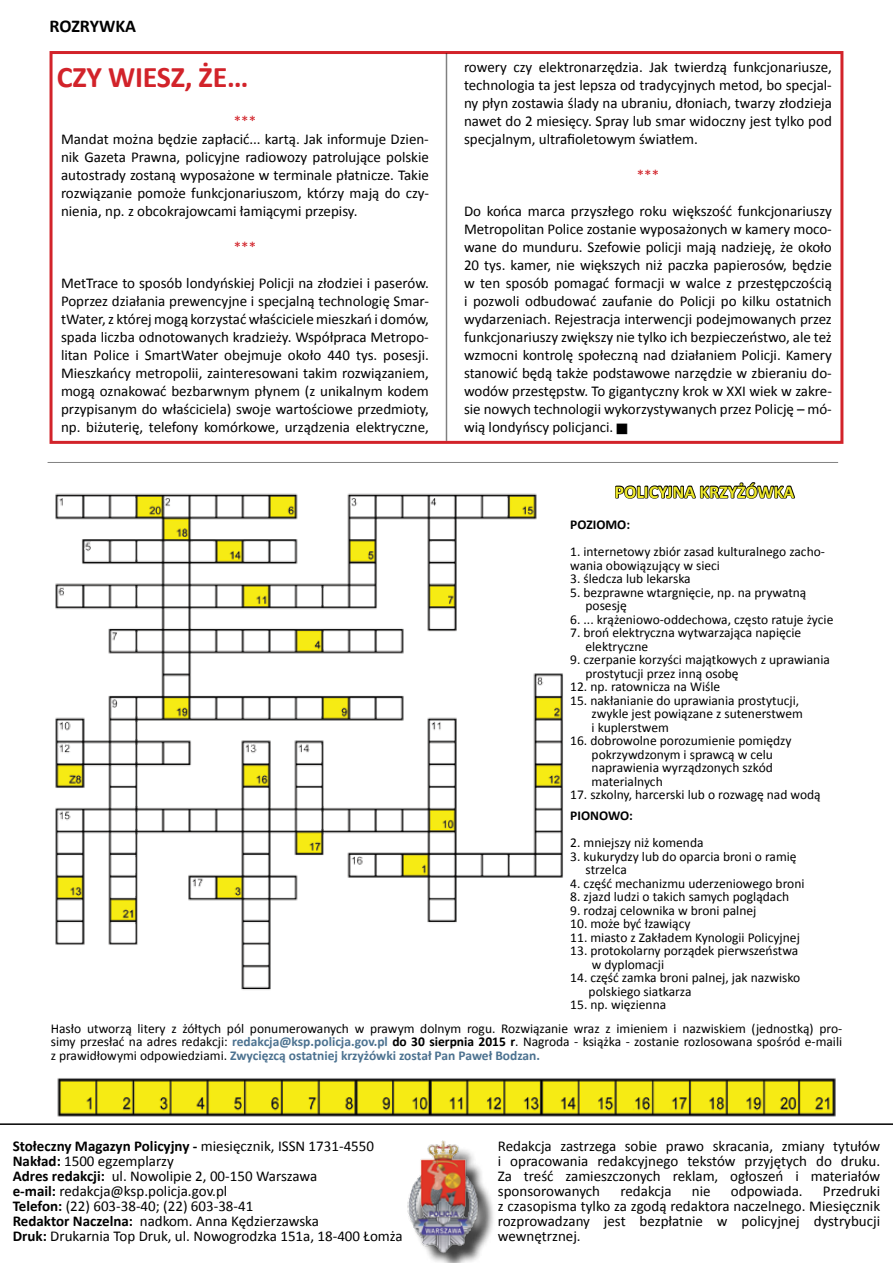
<style>
.page{position:relative;width:893px;height:1263px;background:#fff}
.page>*{position:absolute;margin:0;border:0;box-sizing:border-box;transform-origin:0 0}
.t1{font:700 30px "Calibri";letter-spacing:-.01em;color:#d2232a}
.t2{font:700 18px "Calibri";color:#efe92a}
.t3{font:700 18px "Calibri";color:#000}
.t4{font:15px/18px "Calibri";color:#000;text-align:justify}
.t5{font:15px "Calibri";color:#d2232a}
.t6{font:13.5px/13.5px "Calibri";color:#000}
.t7{font:700 13.5px "Calibri";color:#000}
.s1{font-weight:700;color:#4c7290}
.s2{font-weight:700}
</style>
<div class="page">
<hr style="left:0;top:1123px;width:893px;height:2px;background:#000">
<div style="left:411px;top:1144px;width:85px;height:119px;background:#000;opacity:.75"></div>
<img style="left:407px;top:1140px;width:89px;height:114px">
<div style="left:50px;top:51px;width:793px;height:393px;border:3px solid #d2232a"></div>
<hr style="left:446px;top:53px;width:1px;height:388px;background:#000">
<svg style="left:615px;top:482px;width:180px;height:17px"></svg>
<hr style="left:48px;top:462px;width:790px;height:1px;background:#000">
<img style="left:55px;top:493px;width:508px;height:497px">
<img style="left:57px;top:1078px;width:779px;height:39px">
<p class="t3" style="left:50px;top:15px;width:88px">ROZRYWKA</p>
<h1 class="t1" style="left:57px;top:58px;width:193px">CZY WIESZ, ŻE…</h1>
<p class="t5" style="left:234px;top:112px;width:24px">***</p>
<p class="t4" style="left:61px;top:130px;width:369px">Mandat można będzie zapłacić... kartą. Jak informuje Dzien&shy;nik Gazeta Prawna, policyjne radiowozy patrolujące polskie autostrady zostaną wyposażone w terminale płatnicze. Takie rozwiązanie pomoże funkcjonariuszom, którzy mają do czy&shy;nienia, np. z obcokrajowcami łamiącymi przepisy.</p>
<p class="t5" style="left:234px;top:238px;width:24px">***</p>
<p class="t4" style="left:61px;top:274px;width:369px">MetTrace to sposób londyńskiej Policji na złodziei i paserów.<br>Poprzez działania prewencyjne i specjalną technologię Smar&shy;tWater, z której mogą korzystać właściciele mieszkań i domów, spada liczba odnotowanych kradzieży. Współpraca Metropo&shy;litan Police i SmartWater obejmuje około 440 tys. posesji.<br>Mieszkańcy metropolii, zainteresowani takim rozwiązaniem, mogą oznakować bezbarwnym płynem (z unikalnym kodem przypisanym do właściciela) swoje wartościowe przedmioty, np. biżuterię, telefony komórkowe, urządzenia elektryczne,</p>
<p class="t4" style="left:464px;top:58px;width:369px">rowery czy elektronarzędzia. Jak twierdzą funkcjonariusze, technologia ta jest lepsza od tradycyjnych metod, bo specjal&shy;ny płyn zostawia ślady na ubraniu, dłoniach, twarzy złodzieja nawet do 2 miesięcy. Spray lub smar widoczny jest tylko pod specjalnym, ultrafioletowym światłem.</p>
<p class="t5" style="left:637px;top:166px;width:24px">***</p>
<p class="t4" style="left:464px;top:202px;width:369px">Do końca marca przyszłego roku większość funkcjonariuszy Metropolitan Police zostanie wyposażonych w kamery moco&shy;wane do munduru. Szefowie policji mają nadzieję, że około 20 tys. kamer, nie większych niż paczka papierosów, będzie w ten sposób pomagać formacji w walce z przestępczością i pozwoli odbudować zaufanie do Policji po kilku ostatnich wydarzeniach. Rejestracja interwencji podejmowanych przez funkcjonariuszy zwiększy nie tylko ich bezpieczeństwo, ale też wzmocni kontrolę społeczną nad działaniem Policji. Kamery stanowić będą także podstawowe narzędzie w zbieraniu do&shy;wodów przestępstw. To gigantyczny krok w XXI wiek w zakre&shy;sie nowych technologii wykorzystywanych przez Policję – mó&shy;wią londyńscy policjanci.</p>
<p class="t2" style="left:615px;top:480px;width:181px">POLICYJNA KRZYŻÓWKA</p>
<p class="t7" style="left:570px;top:516px;width:61px">POZIOMO:</p>
<p class="t6" style="left:570px;top:545px;width:256px">1. internetowy zbiór zasad kulturalnego zacho&shy;wania obowiązujący w sieci</p>
<p class="t6" style="left:570px;top:572px;width:122px">3. śledcza lub lekarska</p>
<p class="t6" style="left:585px;top:586px;width:222px;text-indent:-15px">5. bezprawne wtargnięcie, np. na prywatną posesję</p>
<p class="t6" style="left:570px;top:613px;width:265px">6. ... krążeniowo-oddechowa, często ratuje życie</p>
<p class="t6" style="left:585px;top:626px;width:217px;text-indent:-15px">7. broń elektryczna wytwarzająca napięcie elektryczne</p>
<p class="t6" style="left:585px;top:653px;width:246px;text-indent:-15px">9. czerpanie korzyści majątkowych z uprawiania prostytucji przez inną osobę</p>
<p class="t6" style="left:570px;top:680px;width:151px">12. np. ratownicza na Wiśle</p>
<p class="t6" style="left:592px;top:694px;width:213px;text-indent:-21px">15. nakłanianie do uprawiania prostytucji, zwykle jest powiązane z sutenerstwem i kuplerstwem</p>
<p class="t6" style="left:592px;top:734px;width:202px;text-indent:-21px">16. dobrowolne porozumienie pomiędzy pokrzywdzonym i sprawcą w celu naprawienia wyrządzonych szkód materialnych</p>
<p class="t6" style="left:570px;top:788px;width:252px">17. szkolny, harcerski lub o rozwagę nad wodą</p>
<p class="t7" style="left:570px;top:807px;width:64px">PIONOWO:</p>
<p class="t6" style="left:570px;top:836px;width:135px">2. mniejszy niż komenda</p>
<p class="t6" style="left:586px;top:849px;width:213px;text-indent:-15px">3. kukurydzy lub do oparcia broni o ramię strzelca</p>
<p class="t6" style="left:570px;top:876px;width:236px">4. część mechanizmu uderzeniowego broni</p>
<p class="t6" style="left:570px;top:890px;width:220px">8. zjazd ludzi o takich samych poglądach</p>
<p class="t6" style="left:570px;top:903px;width:188px">9. rodzaj celownika w broni palnej</p>
<p class="t6" style="left:570px;top:917px;width:122px">10. może być łzawiący</p>
<p class="t6" style="left:570px;top:930px;width:231px">11. miasto z Zakładem Kynologii Policyjnej</p>
<p class="t6" style="left:592px;top:944px;width:208px;text-indent:-21px">13. protokolarny porządek pierwszeństwa w dyplomacji</p>
<p class="t6" style="left:589px;top:971px;width:213px;text-indent:-18px">14. część zamka broni palnej, jak nazwisko polskiego siatkarza</p>
<p class="t6" style="left:51px;top:993px;width:793px;line-height:23.7px;text-indent:520px">15. np. więzienna<br>Hasło utworzą litery z żółtych pól ponumerowanych w prawym dolnym rogu. Rozwiązanie wraz z imieniem i nazwiskiem (jednostką) pro-</p>
<p class="t6" style="left:51px;top:1035px;width:793px">simy przesłać na adres redakcji: <span class="s1">redakcja@ksp.policja.gov.pl</span> <span class="s2">do 30 sierpnia 2015 r</span>. Nagroda - książka - zostanie rozlosowana spośród e-maili z prawidłowymi odpowiedziami. <span class="s1">Zwycięzcą ostatniej krzyżówki został Pan Paweł Bodzan.</span></p>
<p class="t4" style="left:13px;top:1138px;width:391px;line-height:15px;text-align:left"><span class="s2">Stołeczny Magazyn Policyjny -</span> miesięcznik, ISSN 1731-4550<br><span class="s2">Nakład:</span> 1500 egzemplarzy<br><span class="s2">Adres redakcji:</span> ul. Nowolipie 2, 00-150 Warszawa<br><span class="s2">e-mail:</span> redakcja@ksp.policja.gov.pl<br><span class="s2">Telefon:</span> (22) 603-38-40; (22) 603-38-41<br><span class="s2">Redaktor Naczelna:</span> nadkom. Anna Kędzierzawska<br><span class="s2">Druk:</span> Drukarnia Top Druk, ul. Nowogrodzka 151a, 18-400 Łomża</p>
<p class="t4" style="left:498px;top:1138px;width:384px;line-height:15px">Redakcja zastrzega sobie prawo skracania, zmiany tytułów i opracowania redakcyjnego tekstów przyjętych do druku.<br>Za treść zamieszczonych reklam, ogłoszeń i materiałów sponsorowanych</p>
<p class="t4" style="left:498px;top:1183px;width:384px;line-height:15px;text-indent:325px">Przedruki z czasopisma tylko za zgodą redaktora naczelnego. Miesięcznik rozprowadzany jest bezpłatnie w policyjnej dystrybucji wewnętrznej.</p>
<p class="t4" style="left:620px;top:1182px;width:53px">redakcja</p>
<p class="t4" style="left:692px;top:1182px;width:20px">nie</p>
<p class="t4" style="left:731px;top:1182px;width:73px">odpowiada.</p>
</div>
